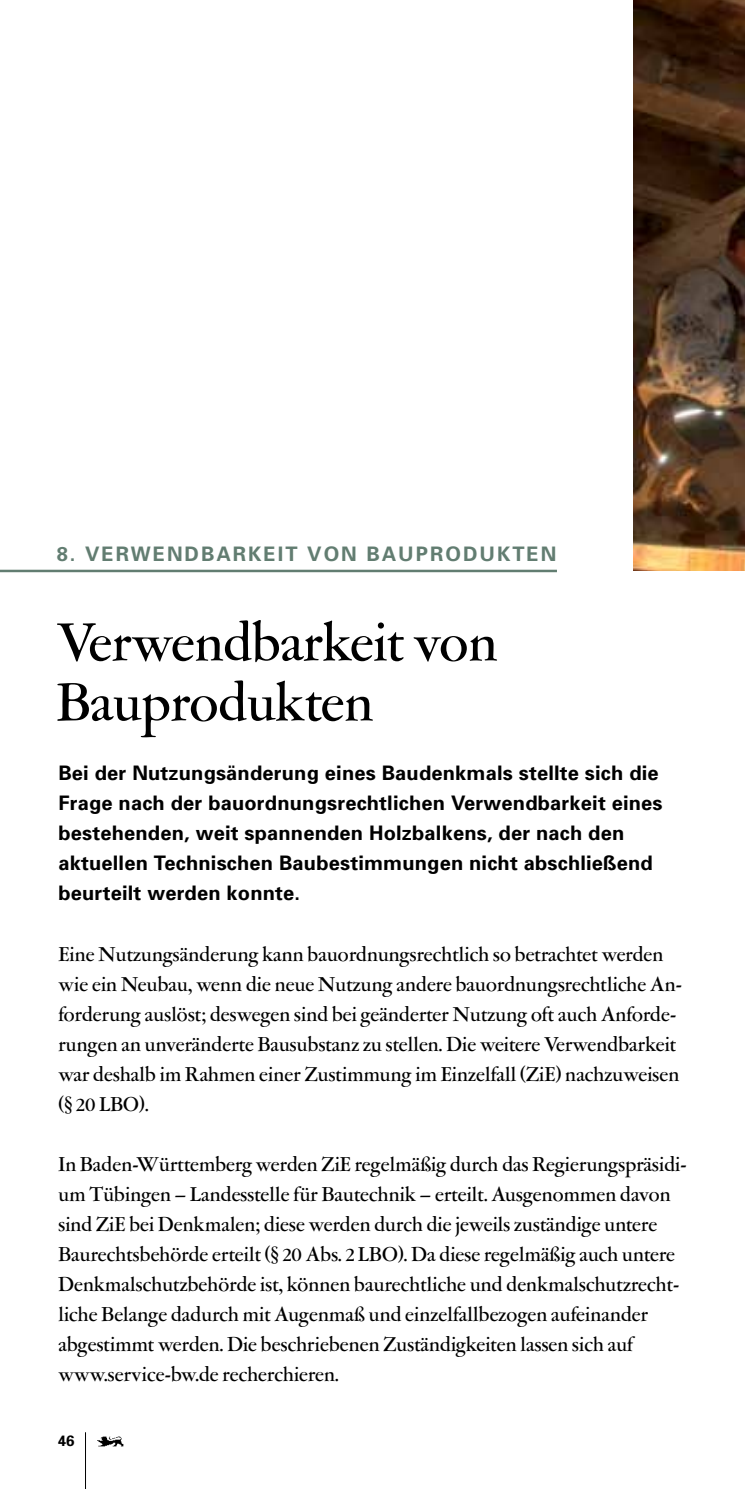
<style>
.page{position:relative;width:745px;height:1489px;background:#fff}
.page>*{position:absolute;margin:0;border:0;box-sizing:border-box;transform-origin:0 0}
.t1{font:500 60px/60px "Garamont Amst SH";letter-spacing:.005em;color:#000}
.t2{font:500 22.5px/30px "Garamont Amst SH";letter-spacing:.01em;color:#000}
.t3{font:700 20px/30px "Univers";letter-spacing:.01em;color:#000}
.t4{font:700 20px "Univers";letter-spacing:.1em;color:#627d71}
.t5{font:700 15px "Univers";color:#000}
</style>
<div class="page">
<hr style="left:85px;top:1431px;width:1px;height:57px;background:#000">
<img style="left:98px;top:1436px;width:25px;height:10px">
<hr style="left:744px;top:0;width:1px;height:1488px;background:#d2dcd7">
<img style="left:633px;top:0;width:111px;height:570px">
<hr style="left:0;top:569px;width:556px;height:3px;background:#627d71">
<p class="t4" style="left:57px;top:540px;width:501px">8. Verwendbarkeit von Bauprodukten</p>
<h1 class="t1" style="left:57px;top:615px;width:441px">Verwendbarkeit von<br>Bauprodukten</h1>
<p class="t3" style="left:58px;top:757px;width:605px">Bei der Nutzungsänderung eines Baudenkmals stellte sich die Frage nach der bauordnungsrechtlichen Verwendbarkeit eines bestehenden, weit spannenden Holzbalkens, der nach den aktuellen Technischen Baubestimmungen nicht abschließend beurteilt werden konnte.</p>
<p class="t2" style="left:58px;top:939px;width:624px">Eine Nutzungsänderung kann bauordnungsrechtlich so betrachtet werden wie ein Neubau, wenn die neue Nutzung andere bauordnungsrechtliche An&shy;forderung auslöst; deswegen sind bei geänderter Nutzung oft auch Anforde&shy;rungen an unveränderte Bausubstanz zu stellen. Die weitere Verwendbarkeit war deshalb im Rahmen einer Zustimmung im Einzelfall (ZiE) nachzuweisen (§ 20 LBO).</p>
<p class="t2" style="left:58px;top:1149px;width:629px">In Baden-Württemberg werden ZiE regelmäßig durch das Regierungspräsidi&shy;um Tübingen – Landesstelle für Bautechnik – erteilt. Ausgenommen davon sind ZiE bei Denkmalen; diese werden durch die jeweils zuständige untere Baurechtsbehörde erteilt (§ 20 Abs. 2 LBO). Da diese regelmäßig auch untere Denkmalschutzbehörde ist, können baurechtliche und denkmalschutzrecht&shy;liche Belange dadurch mit Augenmaß und einzelfallbezogen aufeinander abgestimmt werden. Die beschriebenen Zuständigkeiten lassen sich auf www.service-bw.de recherchieren.</p>
<p class="t5" style="left:58px;top:1430px;width:18px">46</p>
</div>
